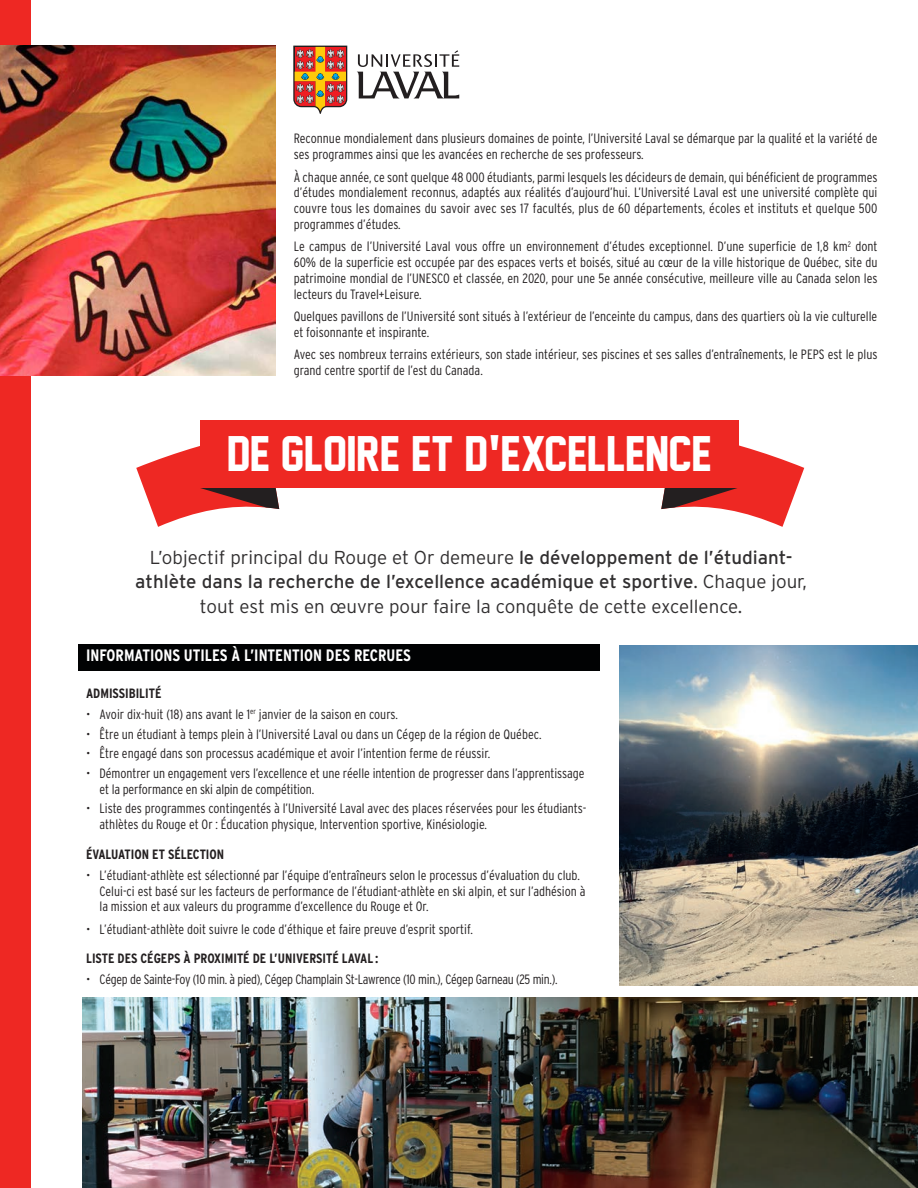
<style>
.page{position:relative;width:918px;height:1188px;background:#fff}
.page>*{position:absolute;margin:0;border:0;box-sizing:border-box;transform-origin:0 0}
.t1{font:45.6px "Face Off M54";color:#fff}
.t2{font:300 18.75px/24.5px "Interstate";color:#312f30;text-align:center}
.t3{font:700 condensed 16.5px "Interstate";color:#fff}
.t4{font:300 condensed 13.5px/15.8px "Interstate";color:#231f20}
.t5{font:300 condensed 13.5px "Interstate";letter-spacing:-.02em;color:#231f20}
.t6{font:700 condensed 13.5px "Interstate";color:#231f20}
.s1{font-family:"Interstate";font-weight:700}
.s2{font-weight:400}
</style>
<div class="page">
<div style="left:78px;top:644px;width:521px;height:26px;background:#010203"></div>
<svg style="left:661px;top:445px;width:143px;height:82px"></svg>
<svg style="left:136px;top:446px;width:143px;height:81px"></svg>
<div style="left:200px;top:420px;width:539px;height:68px;background:#ee2823"></div>
<img style="left:83px;top:998px;width:835px;height:190px">
<img style="left:620px;top:645px;width:298px;height:341px">
<div style="left:0;top:0;width:31px;height:1188px;background:#ee2823"></div>
<svg style="left:357px;top:50px;width:102px;height:48px"></svg>
<svg style="left:293px;top:46px;width:54px;height:68px;background:#c5744e"></svg>
<img style="left:0;top:45px;width:275px;height:330px">
<p class="t4" style="left:294px;top:131px;width:585px">Reconnue mondialement dans plusieurs domaines de pointe, l’Université Laval se démarque par la qualité et la variété de ses programmes ainsi que les avancées en recherche de ses professeurs.</p>
<p class="t4" style="left:294px;top:169px;width:585px;text-align:justify">À chaque année, ce sont quelque 48 000 étudiants, parmi lesquels les décideurs de demain, qui bénéficient de programmes d’études mondialement reconnus, adaptés aux réalités d’aujourd’hui. L’Université Laval est une université complète qui couvre tous les domaines du savoir avec ses 17 facultés, plus de 60 départements, écoles et instituts et quelque 500 programmes d’études.</p>
<p class="t4" style="left:294px;top:239px;width:585px;text-align:justify">Le campus de l’Université Laval vous offre un environnement d’études exceptionnel. D’une superficie de 1,8 km<sup>2</sup> dont 60% de la superficie est occupée par des espaces verts et boisés, situé au cœur de la ville historique de Québec, site du patrimoine mondial de l’UNESCO et classée, en 2020, pour une 5e année consécutive, meilleure ville au Canada selon les lecteurs du Travel+Leisure.</p>
<p class="t4" style="left:294px;top:308px;width:585px">Quelques pavillons de l’Université sont situés à l’extérieur de l’enceinte du campus, dans des quartiers où la vie culturelle et foisonnante et inspirante.</p>
<p class="t4" style="left:294px;top:347px;width:585px">Avec ses nombreux terrains extérieurs, son stade intérieur, ses piscines et ses salles d’entraînements, le PEPS est le plus grand centre sportif de l’est du Canada.</p>
<p class="t1" style="left:227px;top:429px;width:486px">DE GLOIRE ET D<span class="s1">'</span>EXCELLENCE</p>
<p class="t2" style="left:135px;top:545px;width:673px">L’objectif principal du Rouge et Or demeure <span class="s2">le développement de l’étudiant&shy;athlète dans la recherche de l’excellence académique et sportive</span>. Chaque jour, tout est mis en œuvre pour faire la conquête de cette excellence.</p>
<p class="t3" style="left:86px;top:646px;width:326px">INFORMATIONS UTILES À L’INTENTION DES RECRUES</p>
<p class="t6" style="left:86px;top:686px;width:77px">ADMISSIBILITÉ</p>
<p class="t4" style="left:86px;top:706px;width:313px">• Avoir dix-huit (18) ans avant le 1<sup>er</sup> janvier de la saison en cours.</p>
<p class="t4" style="left:86px;top:726px;width:457px">• Être un étudiant à temps plein à l’Université Laval ou dans un Cégep de la région de Québec.</p>
<p class="t4" style="left:86px;top:746px;width:406px">• Être engagé dans son processus académique et avoir l’intention ferme de réussir.</p>
<p class="t4" style="left:100px;top:765px;width:486px;text-indent:-14px">• Démontrer un engagement vers l’excellence et une réelle intention de progresser dans l’apprentissage et la performance en ski alpin de compétition.</p>
<p class="t4" style="left:100px;top:801px;width:488px;text-indent:-14px">• Liste des programmes contingentés à l’Université Laval avec des places réservées pour les étudiants&shy;athlètes du Rouge et Or : Éducation physique, Intervention sportive, Kinésiologie.</p>
<p class="t6" style="left:86px;top:847px;width:140px">ÉVALUATION ET SÉLECTION</p>
<p class="t4" style="left:100px;top:867px;width:487px;text-indent:-14px">• L’étudiant-athlète est sélectionné par l’équipe d’entraîneurs selon le processus d’évaluation du club.<br>Celui-ci est basé sur les facteurs de performance de l’étudiant-athlète en ski alpin, et sur l’adhésion à la mission et aux valeurs du programme d’excellence du Rouge et Or.</p>
<p class="t4" style="left:86px;top:921px;width:388px">• L’étudiant-athlète doit suivre le code d’éthique et faire preuve d’esprit sportif.</p>
<p class="t6" style="left:86px;top:951px;width:294px">LISTE DES CÉGEPS À PROXIMITÉ DE L’UNIVERSITÉ LAVAL :</p>
<p class="t5" style="left:86px;top:971px;width:473px">• Cégep de Sainte-Foy (10 min. à pied), Cégep Champlain St-Lawrence (10 min.), Cégep Garneau (25 min.).</p>
</div>
